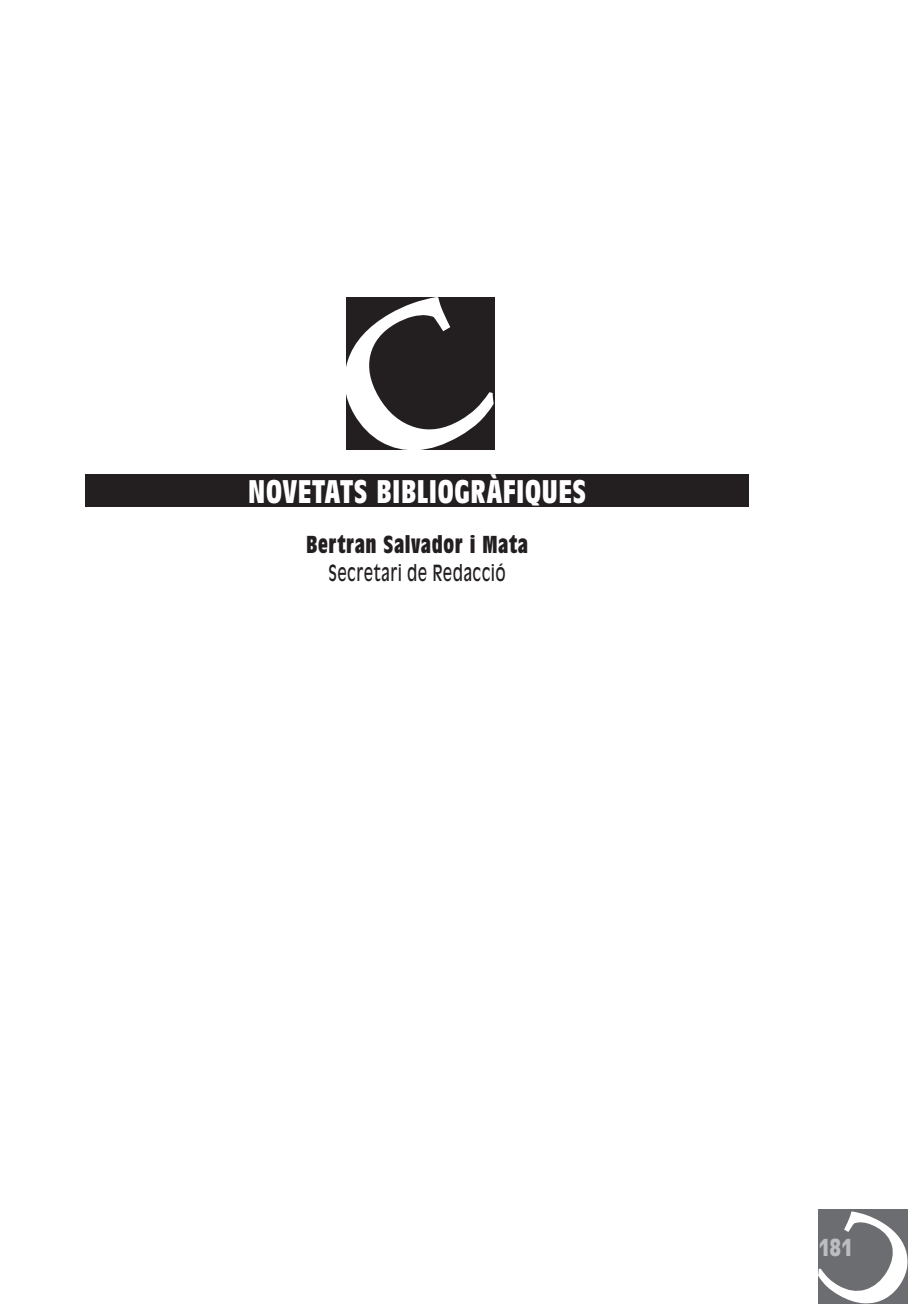
<style>
.page{position:relative;width:908px;height:1304px;background:#fff}
.page>*{position:absolute;margin:0;border:0;box-sizing:border-box;transform-origin:0 0}
._0_Article_Títol{font:700 condensed 32px "Antique Olive Std";letter-spacing:.02em;color:#fff}
._0_Resum_Títol{font:700 condensed 24px "Antique Olive Std";letter-spacing:.025em;color:#231f20}
.t1{font:700 condensed 24px "Antique Olive Std";color:#bcbdc0}
._0_Resum_Títol-2{font:22px "Antique Olive Std";letter-spacing:.035em;color:#231f20;scale:.7 1}
</style>
<div class="page">
<div style="left:85px;top:475px;width:663px;height:32px;background:#231f20"></div>
<div style="left:818px;top:1209px;width:90px;height:95px;background:#6c6d70"></div>
<svg style="left:319px;top:297px;width:184px;height:178px"></svg>
<p class="_0_Article_Títol" style="left:248px;top:474px;width:339px">NOVETATS BIBLIOGRÀFIQUES</p>
<p class="_0_Resum_Títol" style="left:306px;top:531px;width:223px">Bertran Salvador i Mata</p>
<p class="_0_Resum_Títol-2" style="left:328px;top:559px;width:255px">Secretari de Redacció</p>
<p class="t1" style="left:819px;top:1234px;width:34px">181</p>
</div>
